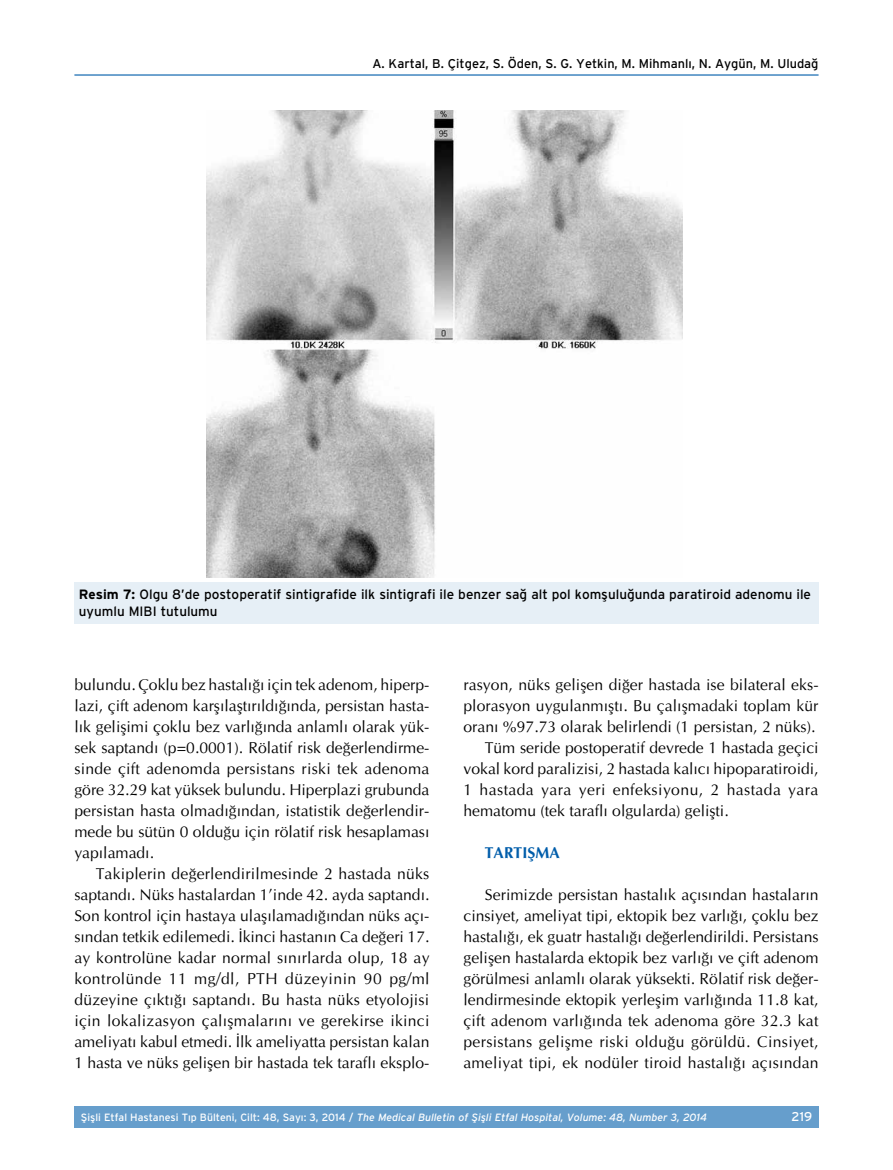
<style>
.page{position:relative;width:893px;height:1170px;background:#fff}
.page>*{position:absolute;margin:0;border:0;box-sizing:border-box;transform-origin:0 0}
.t1{font:15.75px/21px "Optima";color:#000;text-align:justify}
.t2{font:15.75px "Optima";letter-spacing:.025em;color:#000}
.t3{font:700 15.75px "Optima";color:#005daa}
.t4{font:13.5px/16.5px "Interstate";color:#000}
.t5{font:12.75px "Interstate";color:#000}
.t6{font:12.75px "Interstate";color:#fff}
.t7{font:italic 10.5px "Interstate";color:#fff}
.s1{font-weight:700}
.s2{font-style:normal}
</style>
<div class="page">
<div style="left:74px;top:1106px;width:745px;height:21px;background:#669ecc"></div>
<hr style="left:74px;top:74px;width:745px;height:2px;background:#005daa">
<div style="left:74px;top:581px;width:745px;height:43px;background:#e6eff6"></div>
<div style="left:74px;top:111px;width:745px;height:471px;background:#fff"></div>
<img style="left:206px;top:111px;width:476px;height:466px">
<p class="t5" style="left:373px;top:57px;width:447px">A. Kartal, B. Çitgez, S. Öden, S. G. Yetkin, M. Mihmanlı, N. Aygün, M. Uludağ</p>
<p class="t4" style="left:79px;top:585px;width:734px"><span class="s1">Resim 7:</span> Olgu 8’de postoperatif sintigrafide ilk sintigrafi ile benzer sağ alt pol komşuluğunda paratiroid adenomu ile uyumlu MIBI tutulumu</p>
<p class="t1" style="left:74px;top:674px;width:357px">bulundu. Çoklu bez hastalığı için tek adenom, hiperp&shy;lazi, çift adenom karşılaştırıldığında, persistan hasta&shy;lık gelişimi çoklu bez varlığında anlamlı olarak yük&shy;sek saptandı (p=0.0001). Rölatif risk değerlendirme&shy;sinde çift adenomda persistans riski tek adenoma göre 32.29 kat yüksek bulundu. Hiperplazi grubunda persistan hasta olmadığından, istatistik değerlendir&shy;mede bu sütün 0 olduğu için rölatif risk hesaplaması yapılamadı.</p>
<p class="t1" style="left:74px;top:863px;width:357px;text-indent:21px">Takiplerin değerlendirilmesinde 2 hastada nüks saptandı. Nüks hastalardan 1’inde 42. ayda saptandı.<br>Son kontrol için hastaya ulaşılamadığından nüks açı&shy;sından tetkik edilemedi. İkinci hastanın Ca değeri 17. ay kontrolüne kadar normal sınırlarda olup, 18 ay kontrolünde 11 mg/dl, PTH düzeyinin 90 pg/ml düzeyine çıktığı saptandı. Bu hasta nüks etyolojisi için lokalizasyon çalışmalarını ve gerekirse ikinci ameliyatı kabul etmedi. İlk ameliyatta persistan kalan 1 hasta ve nüks gelişen bir hastada tek taraflı eksplo-</p>
<p class="t1" style="left:463px;top:674px;width:357px">rasyon, nüks gelişen diğer hastada ise bilateral eks-</p>
<p class="t1" style="left:463px;top:695px;width:356px">plorasyon uygulanmıştı. Bu çalışmadaki toplam kür</p>
<p class="t1" style="left:463px;top:716px;width:353px">oranı %97.73 olarak belirlendi (1 persistan, 2 nüks).</p>
<p class="t1" style="left:485px;top:737px;width:335px">Tüm seride postoperatif devrede 1 hastada geçici</p>
<p class="t1" style="left:463px;top:758px;width:357px">vokal kord paralizisi, 2 hastada kalıcı hipoparatiroidi,</p>
<p class="t2" style="left:463px;top:780px;width:356px">1 hastada yara yeri enfeksiyonu, 2 hastada yara</p>
<p class="t1" style="left:463px;top:800px;width:267px">hematomu (tek taraflı olgularda) gelişti.</p>
<p class="t3" style="left:485px;top:842px;width:77px">TARTIŞMA</p>
<p class="t1" style="left:463px;top:884px;width:357px;text-indent:21px">Serimizde persistan hastalık açısından hastaların cinsiyet, ameliyat tipi, ektopik bez varlığı, çoklu bez hastalığı, ek guatr hastalığı değerlendirildi. Persistans gelişen hastalarda ektopik bez varlığı ve çift adenom görülmesi anlamlı olarak yüksekti. Rölatif risk değer&shy;lendirmesinde ektopik yerleşim varlığında 11.8 kat, çift adenom varlığında tek adenoma göre 32.3 kat persistans gelişme riski olduğu görüldü. Cinsiyet, ameliyat tipi, ek nodüler tiroid hastalığı açısından</p>
<p class="t7" style="left:81px;top:1110px;width:628px"><span class="s2">Şişli Etfal Hastanesi T›p Bülteni, Cilt: 48, Say›: 3, 2014 /</span> The Medical Bulletin of Şişli Etfal Hospital, Volume: 48, Number 3, 2014</p>
<p class="t6" style="left:792px;top:1108px;width:22px">219</p>
</div>
